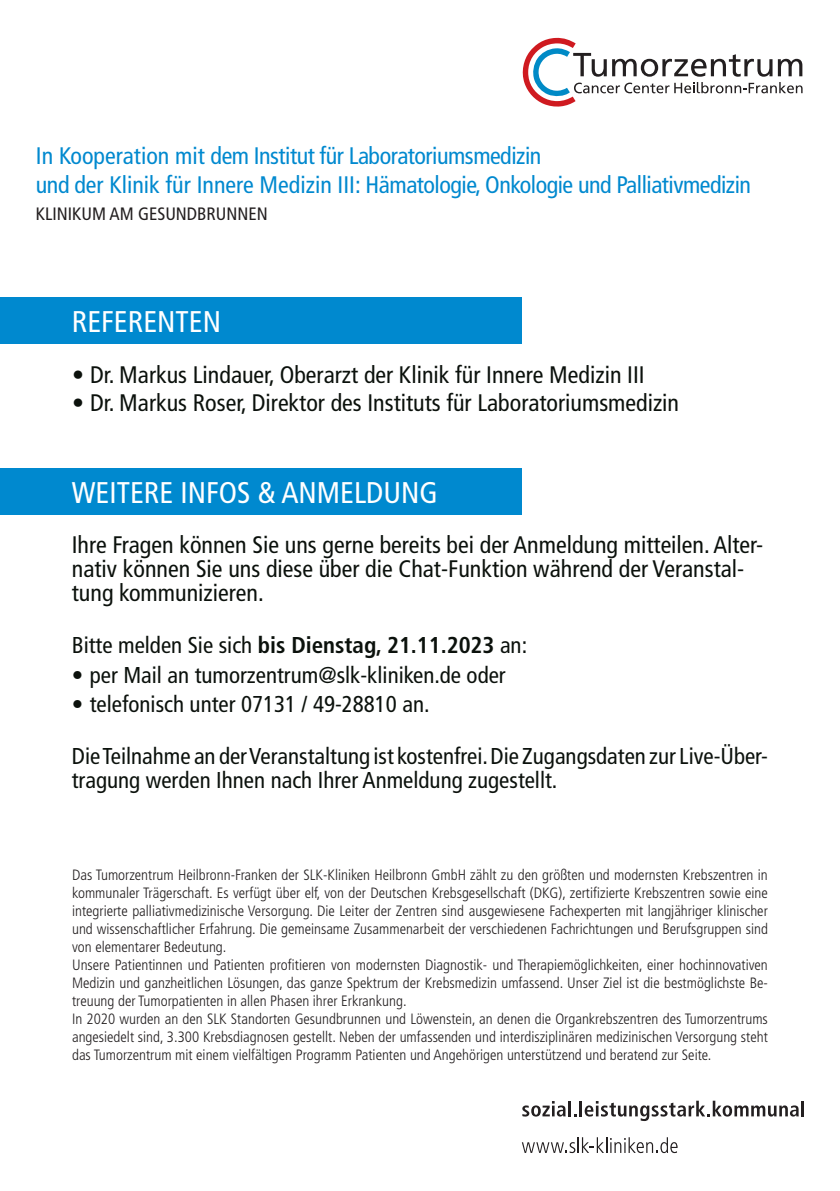
<style>
.page{position:relative;width:840px;height:1191px;background:#fff}
.page>*{position:absolute;margin:0;border:0;box-sizing:border-box;transform-origin:0 0}
.t1{font:condensed 29.8px "Frutiger LT";color:#fff}
.t2{font:condensed 24px/24px "Frutiger LT";color:#0b110c}
.t3{font:condensed 24px/28.8px "Frutiger LT";letter-spacing:-.02em;color:#0089cf}
.t4{font:condensed 23px/24px "Frutiger LT";color:#0b110c}
.t5{font:700 condensed 23px "Frutiger LT";color:#0b110c}
.t6{font:condensed 18px "Frutiger LT";color:#231f20}
.t7{font:300 condensed 15px/18px "Frutiger LT";color:#231f20}
.s1{font-weight:400}
</style>
<div class="page">
<svg style="left:522px;top:1101px;width:54px;height:15px"></svg>
<hr style="left:579px;top:1100px;width:3px;height:16px;background:#231f20">
<svg style="left:584px;top:1100px;width:219px;height:21px"></svg>
<svg style="left:521px;top:1137px;width:156px;height:16px"></svg>
<div style="left:0;top:468px;width:521px;height:46px;background:#0089cf"></div>
<div style="left:0;top:298px;width:521px;height:46px;background:#0089cf"></div>
<svg style="left:522px;top:38px;width:280px;height:69px"></svg>
<h2 class="t3" style="left:36px;top:141px;width:716px">In Kooperation mit dem Institut für Laboratoriumsmedizin<br>und der Klinik für Innere Medizin III: Hämatologie, Onkologie und Palliativmedizin</h2>
<p class="t6" style="left:36px;top:203px;width:233px">Klinikum am Gesundbrunnen</p>
<h1 class="t1" style="left:72px;top:304px;width:151px">Referenten</h1>
<h2 class="t2" style="left:72px;top:362px;width:573px">• Dr. Markus Lindauer, Oberarzt der Klinik für Innere Medizin III</h2>
<h2 class="t2" style="left:72px;top:391px;width:608px">• Dr. Markus Roser, Direktor des Instituts für Laboratoriumsmedizin</h2>
<h1 class="t1" style="left:72px;top:475px;width:363px">Weitere Infos &amp; Anmeldung</h1>
<h2 class="t2" style="left:72px;top:533px;width:692px">Ihre Fragen können Sie uns gerne bereits bei der Anmeldung mitteilen. Alter&shy;nativ können Sie uns diese über die Chat-Funktion während der Veranstal&shy;tung kommunizieren.</h2>
<h3 class="t5" style="left:72px;top:631px;width:456px"><span class="s1">Bitte melden Sie sich</span> bis Dienstag, 21.11.2023 <span class="s1">an:</span></h3>
<h3 class="t4" style="left:72px;top:662px;width:435px">• per Mail an tumorzentrum@slk-kliniken.de oder</h3>
<h3 class="t4" style="left:72px;top:692px;width:359px">• telefonisch unter 07131 / 49-28810 an.</h3>
<h3 class="t4" style="left:72px;top:744px;width:697px">Die Teilnahme an der Veranstaltung ist kostenfrei. Die Zugangsdaten zur Live-Über&shy;tragung werden Ihnen nach Ihrer Anmeldung zugestellt.</h3>
<p class="t7" style="left:72px;top:866px;width:697px">Das Tumorzentrum Heilbronn-Franken der SLK-Kliniken Heilbronn GmbH zählt zu den größten und modernsten Krebszentren in kommunaler Trägerschaft. Es verfügt über elf, von der Deutschen Krebsgesellschaft (DKG), zertifizierte Krebszentren sowie eine integrierte palliativmedizinische Versorgung. Die Leiter der Zentren sind ausgewiesene Fachexperten mit langjähriger klinischer und wissenschaftlicher Erfahrung. Die gemeinsame Zusammenarbeit der verschiedenen Fachrichtungen und Berufsgruppen sind von elementarer Bedeutung.<br>Unsere Patientinnen und Patienten profitieren von modernsten Diagnostik- und Therapiemöglichkeiten, einer hochinnovativen Medizin und ganzheitlichen Lösungen, das ganze Spektrum der Krebsmedizin umfassend. Unser Ziel ist die bestmöglichste Be&shy;treuung der Tumorpatienten in allen Phasen ihrer Erkrankung.<br>In 2020 wurden an den SLK Standorten Gesundbrunnen und Löwenstein, an denen die Organkrebszentren des Tumorzentrums angesiedelt sind, 3.300 Krebsdiagnosen gestellt. Neben der umfassenden und interdisziplinären medizinischen Versorgung steht das Tumorzentrum mit einem vielfältigen Programm Patienten und Angehörigen unterstützend und beratend zur Seite.</p>
</div>
